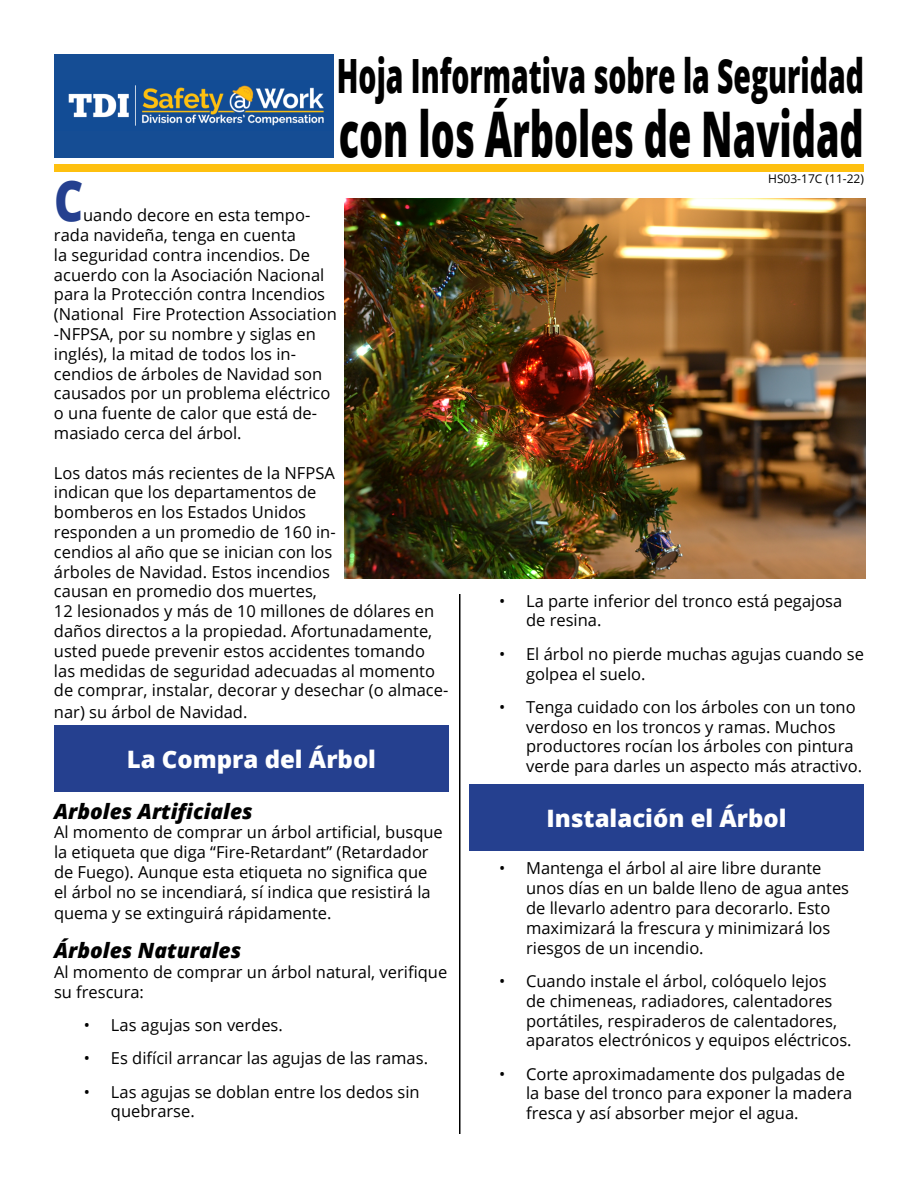
<style>
.page{position:relative;width:918px;height:1188px;background:#fff}
.page>*{position:absolute;margin:0;border:0;box-sizing:border-box;transform-origin:0 0}
.t1{font:800 63px "Open Sans";color:#000;scale:.6 1}
.t2{font:800 56.25px "Open Sans";color:#25408f;scale:.8 1}
.t3{font:800 47.25px "Open Sans";color:#000;scale:.6 1}
.t4{font:800 24px "Open Sans";color:#fff}
.t5{font:italic 800 21px "Open Sans";color:#000}
.t6{font:16.5px/19.8px "Open Sans";color:#000}
.t7{font:12px "Open Sans";color:#000}
</style>
<div class="page">
<hr style="left:459px;top:594px;width:1px;height:540px;background:#000">
<div style="left:54px;top:164px;width:810px;height:8px;background:#fec00f"></div>
<div style="left:54px;top:54px;width:280px;height:104px;background:#154d94"></div>
<img style="left:68px;top:85px;width:256px;height:41px">
<div style="left:54px;top:726px;width:395px;height:66px;background:#25408f"></div>
<img style="left:345px;top:199px;width:521px;height:380px">
<div style="left:469px;top:784px;width:395px;height:67px;background:#25408f"></div>
<h1 class="t3" style="left:337px;top:40px;width:880px">Hoja Informativa sobre la Seguridad</h1>
<h1 class="t1" style="left:339px;top:86px;width:877px">con los Árboles de Navidad</h1>
<p class="t7" style="left:768px;top:170px;width:97px">HS03-17C (11-22)</p>
<p class="t2" style="left:54px;top:158px;width:38px">C</p>
<p class="t6" style="left:54px;top:205px;width:284px;text-indent:29px">uando decore en esta tempo&shy;rada navideña, tenga en cuenta<br>la seguridad contra incendios. De acuerdo con la Asociación Nacional para la Protección contra Incendios (National Fire Protection Association -NFPSA, por su nombre y siglas en inglés), la mitad de todos los in&shy;cendios de árboles de Navidad son causados por un problema eléctrico o una fuente de calor que está de&shy;masiado cerca del árbol.</p>
<p class="t6" style="left:54px;top:462px;width:396px">Los datos más recientes de la NFPSA<br>indican que los departamentos de<br>bomberos en los Estados Unidos<br>responden a un promedio de 160 in-<br>cendios al año que se inician con los<br>árboles de Navidad. Estos incendios<br>causan en promedio dos muertes,<br>12 lesionados y más de 10 millones de dólares en daños directos a la propiedad. Afortunadamente, usted puede prevenir estos accidentes tomando las medidas de seguridad adecuadas al momento de comprar, instalar, decorar y desechar (o almace-</p>
<p class="t6" style="left:54px;top:702px;width:195px">nar) su árbol de Navidad.</p>
<h2 class="t4" style="left:127px;top:741px;width:251px">La Compra del Árbol</h2>
<h3 class="t5" style="left:54px;top:795px;width:200px">Arboles Artificiales</h3>
<p class="t6" style="left:54px;top:822px;width:390px">Al momento de comprar un árbol artificial, busque</p>
<p class="t6" style="left:54px;top:842px;width:376px">la etiqueta que diga “Fire-Retardant” (Retardador</p>
<p class="t6" style="left:54px;top:862px;width:375px">de Fuego). Aunque esta etiqueta no significa que</p>
<p class="t6" style="left:54px;top:881px;width:378px;line-height:21.6px">el árbol no se incendiará, sí indica que resistirá la quema y se extinguirá rápidamente.</p>
<h3 class="t5" style="left:54px;top:935px;width:189px">Árboles Naturales</h3>
<p class="t6" style="left:54px;top:962px;width:395px">Al momento de comprar un árbol natural, verifique</p>
<p class="t6" style="left:54px;top:981px;width:92px">su frescura:</p>
<p class="t6" style="left:84px;top:1015px;width:200px">• Las agujas son verdes.</p>
<p class="t6" style="left:84px;top:1048px;width:346px">• Es difícil arrancar las agujas de las ramas.</p>
<p class="t6" style="left:111px;top:1081px;width:310px;text-indent:-27px">• Las agujas se doblan entre los dedos sin quebrarse.</p>
<p class="t6" style="left:526px;top:590px;width:318px;text-indent:-27px">• La parte inferior del tronco está pegajosa de resina.</p>
<p class="t6" style="left:526px;top:643px;width:339px;text-indent:-27px">• El árbol no pierde muchas agujas cuando se golpea el suelo.</p>
<p class="t6" style="left:526px;top:697px;width:337px;text-indent:-27px">• Tenga cuidado con los árboles con un tono verdoso en los troncos y ramas. Muchos productores rocían los árboles con pintura verde para darles un aspecto más atractivo.</p>
<h2 class="t4" style="left:546px;top:800px;width:242px">Instalación el Árbol</h2>
<p class="t6" style="left:526px;top:858px;width:325px;text-indent:-27px">• Mantenga el árbol al aire libre durante unos días en un balde lleno de agua antes de llevarlo adentro para decorarlo. Esto maximizará la frescura y minimizará los riesgos de un incendio.</p>
<p class="t6" style="left:526px;top:971px;width:327px;text-indent:-27px">• Cuando instale el árbol, colóquelo lejos<br>de chimeneas, radiadores, calentadores portátiles, respiraderos de calentadores, aparatos electrónicos y equipos eléctricos.</p>
<p class="t6" style="left:526px;top:1063px;width:328px;text-indent:-27px">• Corte aproximadamente dos pulgadas de la base del tronco para exponer la madera fresca y así absorber mejor el agua.</p>
</div>
